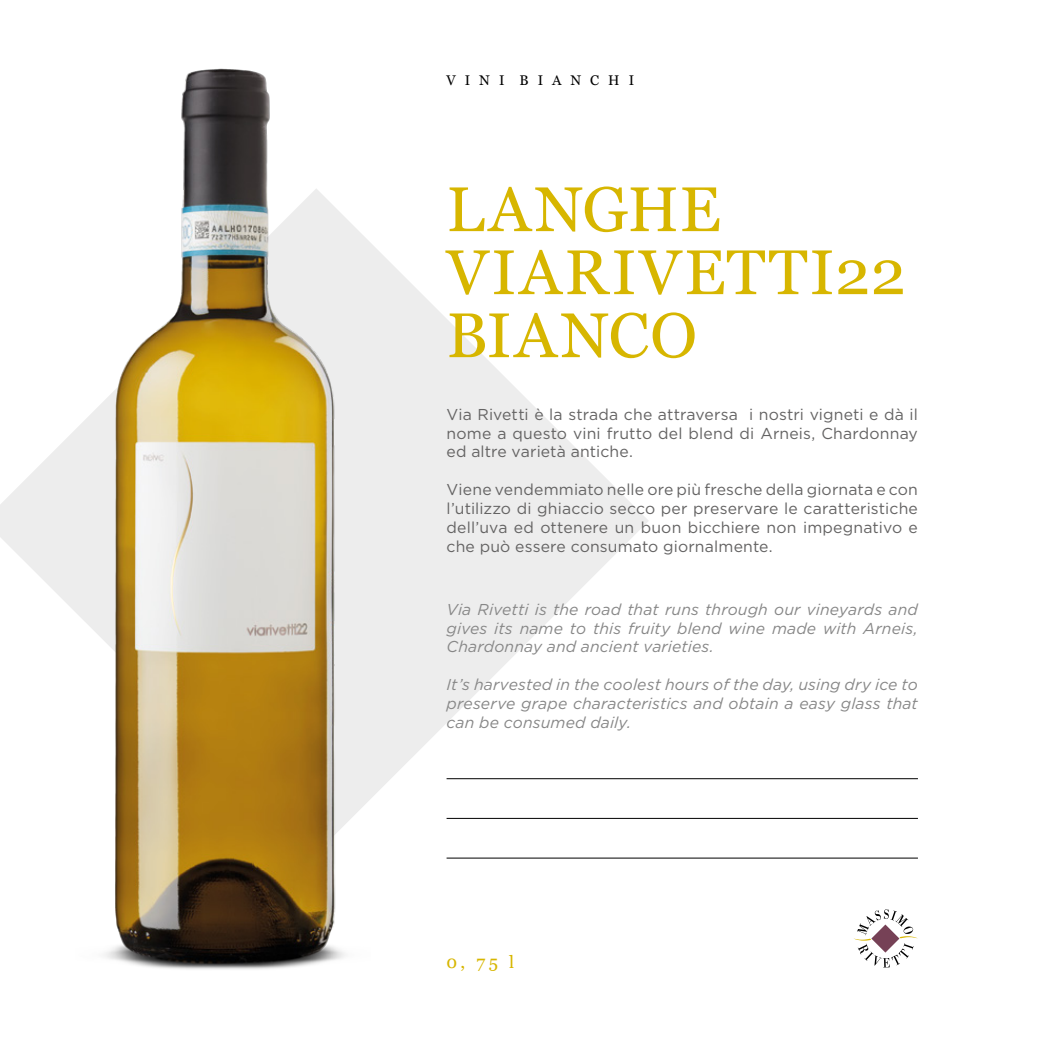
<style>
.page{position:relative;width:1042px;height:1042px;background:#fff}
.page>*{position:absolute;margin:0;border:0;box-sizing:border-box;transform-origin:0 0}
.t1{font:63px/63px "Georgia";letter-spacing:.045em;color:#d7b600}
.t2{font:17.5px "Georgia";color:#d7b600}
.t3{font:15.75px/18.9px "Gotham";letter-spacing:.01em;color:#646363;text-align:justify}
.t4{font:italic 15.75px/18.9px "Gotham";letter-spacing:.01em;color:#878787;text-align:justify}
.t5{font:14px "Georgia";color:#000}
</style>
<div class="page">
<svg style="left:0;top:244px;width:649px;height:574px"></svg>
<img style="left:76px;top:68px;width:295px;height:902px">
<hr style="left:446px;top:858px;width:472px;height:1px;background:#000">
<hr style="left:446px;top:818px;width:472px;height:1px;background:#000">
<hr style="left:446px;top:778px;width:472px;height:1px;background:#000">
<svg style="left:854px;top:909px;width:64px;height:58px"></svg>
<p class="t5" style="left:446px;top:70px;width:189px">V I N I B I A N C H I</p>
<h1 class="t1" style="left:446px;top:175px;width:461px">LANGHE<br>VIARIVETTI22<br>BIANCO</h1>
<p class="t3" style="left:446px;top:404px;width:473px">Via Rivetti è la strada che attraversa i nostri vigneti e dà il nome a questo vini frutto del blend di Arneis, Chardonnay ed altre varietà antiche.</p>
<p class="t3" style="left:446px;top:480px;width:473px">Viene vendemmiato nelle ore più fresche della giornata e con l’utilizzo di ghiaccio secco per preservare le caratteristiche dell’uva ed ottenere un buon bicchiere non impegnativo e che può essere consumato giornalmente.</p>
<p class="t4" style="left:446px;top:599px;width:473px">Via Rivetti is the road that runs through our vineyards and gives its name to this fruity blend wine made with Arneis, Chardonnay and ancient varieties.</p>
<p class="t4" style="left:446px;top:675px;width:473px">It’s harvested in the coolest hours of the day, using dry ice to preserve grape characteristics and obtain a easy glass that can be consumed daily.</p>
<p class="t2" style="left:446px;top:949px;width:69px">0, 75 l</p>
</div>
